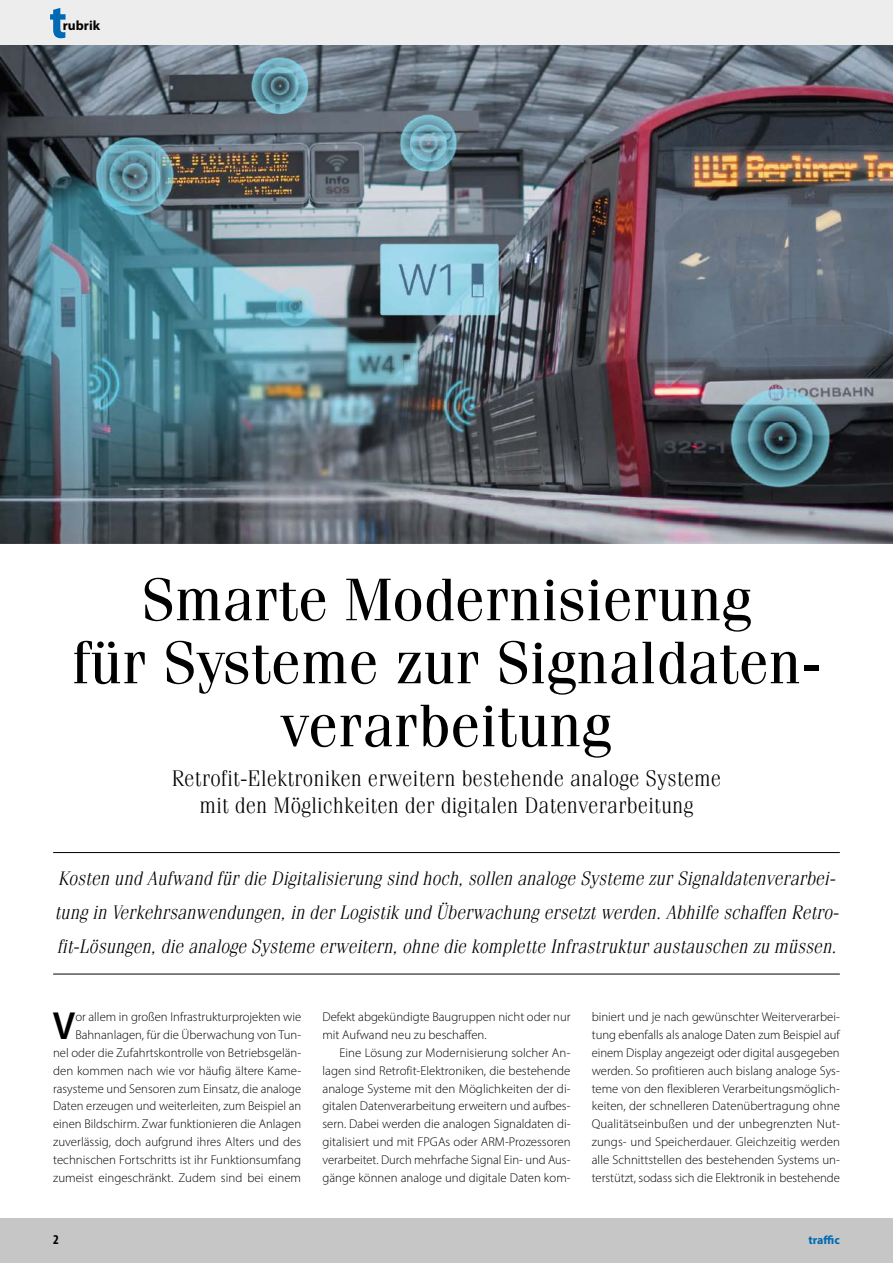
<style>
.page{position:relative;width:893px;height:1263px;background:#fff}
.page>*{position:absolute;margin:0;border:0;box-sizing:border-box;transform-origin:0 0}
.t1{font:60px/63px "Fenice Std";color:#000;text-align:center}
.t2{font:600 39.3px "Myriad Pro";color:#000;scale:.95 1}
.t3{font:300 22.5px/27px "Fenice Std";color:#000;text-align:center}
.t4{font:italic 300 19.5px/33.9px "Fenice Std";letter-spacing:-.005em;color:#000}
.t5{font:700 13.5px "Myriad Pro";color:#000}
.t6{font:700 condensed 13.5px "Myriad Pro";color:#000}
.t7{font:300 12.75px/18px "Myriad Pro";color:#000;text-align:justify}
.t8{font:700 12px "Myriad Pro";color:#0069b4}
</style>
<div class="page">
<img style="left:0;top:45px;width:893px;height:499px">
<hr style="left:53px;top:852px;width:787px;height:1px;background:#000">
<hr style="left:53px;top:974px;width:787px;height:1px;background:#000">
<div style="left:0;top:1218px;width:893px;height:45px;background:#c6c6c6"></div>
<div style="left:0;top:0;width:893px;height:45px;background:#ededed"></div>
<svg style="left:50px;top:8px;width:16px;height:30px"></svg>
<p class="t5" style="left:63px;top:17px;width:39px">rubrik</p>
<h1 class="t1" style="left:72px;top:567px;width:750px">Smarte Modernisierung<br>für Systeme zur Signaldaten&shy;verarbeitung</h1>
<h3 class="t3" style="left:172px;top:764px;width:551px">Retrofit-Elektroniken erweitern bestehende analoge Systeme mit den Möglichkeiten der digitalen Datenverarbeitung</h3>
<p class="t4" style="left:54px;top:861px;width:786px">Kosten und Aufwand für die Digitalisierung sind hoch, sollen analoge Systeme zur Signaldatenverarbei&shy;tung in Verkehrsanwendungen, in der Logistik und Überwachung ersetzt werden. Abhilfe schaffen Retro&shy;fit-Lösungen, die analoge Systeme erweitern, ohne die komplette Infrastruktur austauschen zu müssen.</p>
<p class="t7" style="left:53px;top:1007px;width:250px;text-align:right">or allem in großen Infrastrukturprojekten wie Bahnanlagen, für die Überwachung von Tun-<br>nel oder die Zufahrtskontrolle von Betriebsgelän&shy;den kommen nach wie vor häufig ältere Kame&shy;rasysteme und Sensoren zum Einsatz, die analoge Daten erzeugen und weiterleiten, zum Beispiel an einen Bildschirm. Zwar funktionieren die Anlagen zuverlässig, doch aufgrund ihres Alters und des technischen Fortschritts ist ihr Funktionsumfang zumeist eingeschränkt. Zudem sind bei einem</p>
<p class="t7" style="left:322px;top:1007px;width:250px">Defekt abgekündigte Baugruppen nicht oder nur mit Aufwand neu zu beschaffen.</p>
<h2 class="t2" style="left:53px;top:1000px;width:25px">V</h2>
<p class="t7" style="left:322px;top:1043px;width:250px;text-indent:17px">Eine Lösung zur Modernisierung solcher An&shy;lagen sind Retrofit-Elektroniken, die bestehende analoge Systeme mit den Möglichkeiten der di&shy;gitalen Datenverarbeitung erweitern und aufbes&shy;sern. Dabei werden die analogen Signaldaten di&shy;gitalisiert und mit FPGAs oder ARM-Prozessoren verarbeitet. Durch mehrfache Signal Ein- und Aus&shy;gänge können analoge und digitale Daten kom-</p>
<p class="t7" style="left:592px;top:1007px;width:250px">biniert und je nach gewünschter Weiterverarbei&shy;tung ebenfalls als analoge Daten zum Beispiel auf einem Display angezeigt oder digital ausgegeben werden. So profitieren auch bislang analoge Sys&shy;teme von den flexibleren Verarbeitungsmöglich&shy;keiten, der schnelleren Datenübertragung ohne Qualitätseinbußen und der unbegrenzten Nut&shy;zungs- und Speicherdauer. Gleichzeitig werden alle Schnittstellen des bestehenden Systems un&shy;terstützt, sodass sich die Elektronik in bestehende</p>
<p class="t6" style="left:53px;top:1231px;width:7px">2</p>
<p class="t8" style="left:808px;top:1232px;width:33px">traffic</p>
</div>
